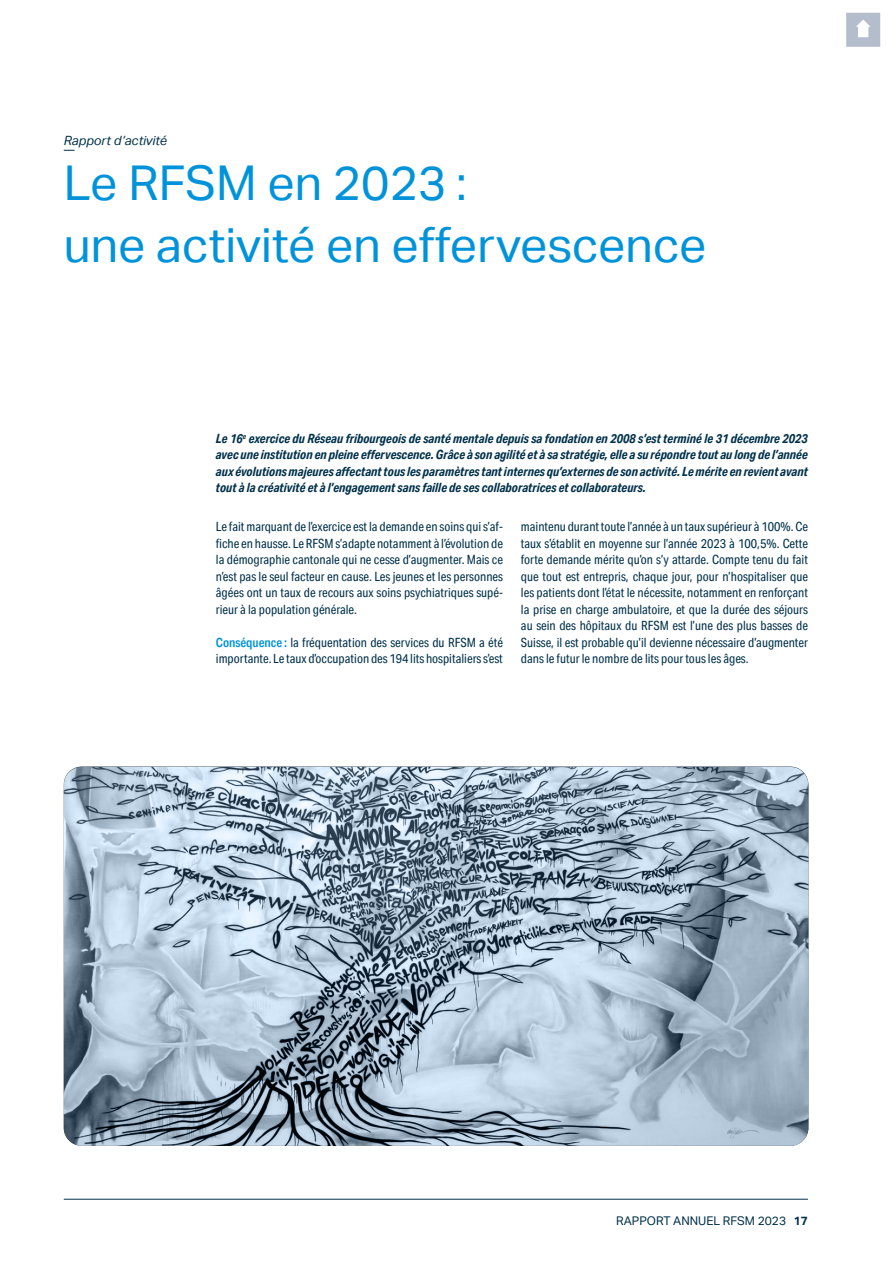
<style>
.page{position:relative;width:893px;height:1263px;background:#fff}
.page>*{position:absolute;margin:0;border:0;box-sizing:border-box;transform-origin:0 0}
.t1{font:48px/61.5px "Aktiv Grotesk";color:#0093d9}
.t2{font:12.75px/16.5px "Aktiv Grotesk Cd";color:#00314a;text-align:justify}
.t3{font:italic 700 12.75px/16.5px "Aktiv Grotesk Cd";color:#00314a;text-align:justify}
.t4{font:italic 12.75px "Aktiv Grotesk";color:#00314a}
.t5{font:12px "Aktiv Grotesk";color:#00314a}
.s1{font-weight:600;color:#0093d9}
.s2{font-weight:700}
</style>
<div class="page">
<svg style="left:64px;top:766px;width:744px;height:380px"></svg>
<hr style="left:64px;top:1199px;width:744px;height:1px;background:#00314a">
<svg style="left:846px;top:13px;width:34px;height:34px"></svg>
<p class="t4" style="left:64px;top:133px;width:105px">Rapport d’activité</p>
<h1 class="t1" style="left:64px;top:153px;width:644px">Le RFSM en 2023 :<br>une activité en effervescence</h1>
<p class="t3" style="left:216px;top:430px;width:593px">Le 16<sup>e</sup> exercice du Réseau fribourgeois de santé mentale depuis sa fondation en 2008 s’est terminé le 31 décembre 2023 avec une institution en pleine effervescence. Grâce à son agilité et à sa stratégie, elle a su répondre tout au long de l’année aux évolutions majeures affectant tous les paramètres tant internes qu’externes de son activité. Le mérite en revient avant tout à la créativité et à l’engagement sans faille de ses collaboratrices et collaborateurs.</p>
<p class="t2" style="left:216px;top:518px;width:289px">Le fait marquant de l’exercice est la demande en soins qui s’af&shy;fiche en hausse. Le RFSM s’adapte notamment à l’évolution de la démographie cantonale qui ne cesse d’augmenter. Mais ce n’est pas le seul facteur en cause. Les jeunes et les personnes âgées ont un taux de recours aux soins psychiatriques supé&shy;rieur à la population générale.</p>
<p class="t2" style="left:216px;top:634px;width:288px"><span class="s1">Conséquence :</span> la fréquentation des services du RFSM a été importante. Le taux d’occupation des 194 lits hospitaliers s’est</p>
<p class="t2" style="left:521px;top:518px;width:289px">maintenu durant toute l’année à un taux supérieur à 100%. Ce taux s’établit en moyenne sur l’année 2023 à 100,5%. Cette forte demande mérite qu’on s’y attarde. Compte tenu du fait que tout est entrepris, chaque jour, pour n’hospitaliser que les patients dont l’état le nécessite, notamment en renforçant la prise en charge ambulatoire, et que la durée des séjours au sein des hôpitaux du RFSM est l’une des plus basses de Suisse, il est probable qu’il devienne nécessaire d’augmenter dans le futur le nombre de lits pour tous les âges.</p>
<p class="t5" style="left:616px;top:1214px;width:193px">RAPPORT ANNUEL RFSM 2023 <span class="s2">17</span></p>
</div>
